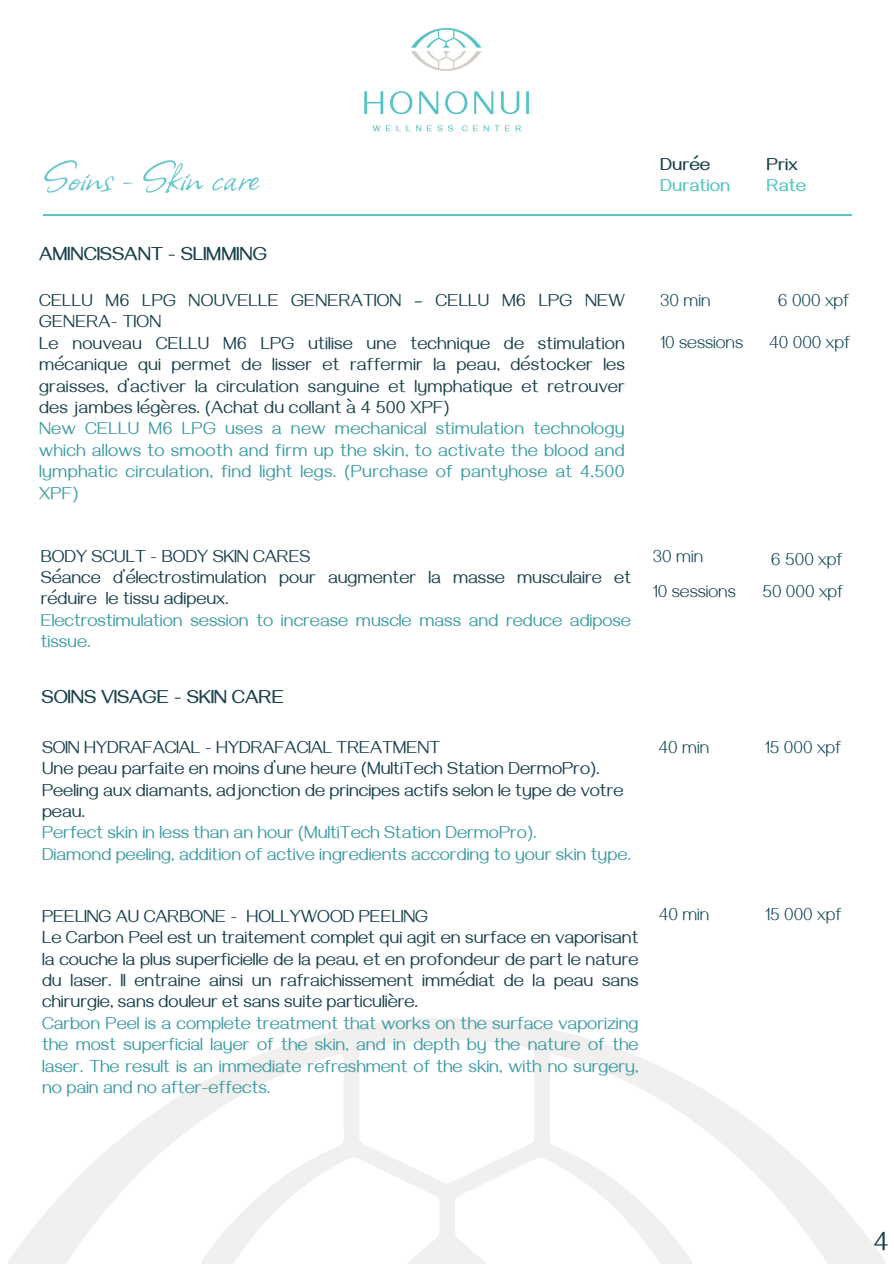
<style>
.page{position:relative;width:894px;height:1264px;background:#fff}
.page>*{position:absolute;margin:0;border:0;box-sizing:border-box;transform-origin:0 0}
.t1{font:51px "Allison";color:#69c9cc}
.t2{font:27px "Gayathri";color:#1b424d}
.t3{font:700 19.5px "Gayathri";color:#1b424d}
.t4{font:18px/21.3px "Gayathri";color:#1b424d}
.t5{font:18px/21.3px "Gayathri";color:#409da4;text-align:justify}
.t6{font:100 18px "Gayathri";color:#104653}
.t7{font:700 18px/21.3px "Gayathri";color:#59c5c7}
.t8{font:100 18px "Gayathri";color:#1b424d}
.t9{font:700 18px/21.3px "Gayathri";color:#1b424d}
.s1{color:#1b424d}
.s2{color:#59c5c7}
</style>
<div class="page">
<hr style="left:43px;top:214px;width:808px;height:1px;background:#59c5c7">
<img style="left:364px;top:28px;width:165px;height:104px">
<svg style="left:8px;top:1018px;width:877px;height:245px"></svg>
<p class="t1" style="left:43px;top:144px;width:216px">Soins - Skin care</p>
<h2 class="t7" style="left:660px;top:157px;width:72px"><span class="s1">Durée<br></span>Duration</h2>
<p class="t9" style="left:766px;top:157px;width:41px">Prix<br><span class="s2">Rate</span></p>
<p class="t3" style="left:39px;top:246px;width:229px">AMINCISSANT - SLIMMING</p>
<h1 class="t4" style="left:39px;top:293px;width:587px">CELLU M6 LPG NOUVELLE GENERATION – CELLU M6 LPG NEW<br>GENERA- TION</h1>
<h3 class="t4" style="left:39px;top:336px;width:587px;text-align:justify">Le nouveau CELLU M6 LPG utilise une technique de stimulation mécanique qui permet de lisser et raffermir la peau, déstocker les graisses, d’activer la circulation sanguine et lymphatique et retrouver des jambes légères. (Achat du collant à 4 500 XPF)</h3>
<h3 class="t5" style="left:39px;top:421px;width:587px">New CELLU M6 LPG uses a new mechanical stimulation technology which allows to smooth and firm up the skin, to activate the blood and lymphatic circulation, find light legs. (Purchase of pantyhose at 4,500<br>XPF)</h3>
<p class="t6" style="left:660px;top:293px;width:52px">30 min</p>
<p class="t6" style="left:660px;top:335px;width:84px">10 sessions</p>
<p class="t6" style="left:777px;top:293px;width:73px">6 000 xpf</p>
<p class="t6" style="left:768px;top:335px;width:83px">40 000 xpf</p>
<p class="t4" style="left:41px;top:549px;width:271px">BODY SCULT - BODY SKIN CARES</p>
<p class="t4" style="left:41px;top:570px;width:591px">Séance d’électrostimulation pour augmenter la masse musculaire et réduire le tissu adipeux.</p>
<p class="t5" style="left:41px;top:613px;width:591px">Electrostimulation session to increase muscle mass and reduce adipose tissue.</p>
<p class="t3" style="left:41px;top:688px;width:244px">SOINS VISAGE - SKIN CARE</p>
<p class="t4" style="left:42px;top:740px;width:399px">SOIN HYDRAFACIAL - HYDRAFACIAL TREATMENT</p>
<p class="t4" style="left:42px;top:761px;width:583px">Une peau parfaite en moins d’une heure (MultiTech Station DermoPro).<br>Peeling aux diamants, adjonction de principes actifs selon le type de votre peau.</p>
<p class="t5" style="left:42px;top:825px;width:496px">Perfect skin in less than an hour (MultiTech Station DermoPro).</p>
<p class="t5" style="left:42px;top:847px;width:590px">Diamond peeling, addition of active ingredients according to your skin type.</p>
<p class="t6" style="left:652px;top:549px;width:52px">30 min</p>
<p class="t6" style="left:770px;top:552px;width:73px">6 500 xpf</p>
<p class="t8" style="left:652px;top:583px;width:84px">10 sessions</p>
<h2 class="t6" style="left:762px;top:583px;width:83px">50 000 xpf</h2>
<p class="t6" style="left:658px;top:740px;width:52px">40 min</p>
<p class="t6" style="left:764px;top:740px;width:78px">15 000 xpf</p>
<p class="t4" style="left:42px;top:909px;width:387px">PEELING AU CARBONE - HOLLYWOOD PEELING</p>
<p class="t4" style="left:42px;top:930px;width:598px;text-align:justify">Le Carbon Peel est un traitement complet qui agit en surface en vaporisant la couche la plus superficielle de la peau, et en profondeur de part le nature du laser. Il entraine ainsi un rafraichissement immédiat de la peau sans chirurgie, sans douleur et sans suite particulière.</p>
<p class="t5" style="left:42px;top:1016px;width:598px">Carbon Peel is a complete treatment that works on the surface vaporizing the most superficial layer of the skin, and in depth by the nature of the laser. The result is an immediate refreshment of the skin, with no surgery, no pain and no after-effects.</p>
<p class="t6" style="left:658px;top:906px;width:52px">40 min</p>
<p class="t6" style="left:764px;top:906px;width:78px">15 000 xpf</p>
<p class="t2" style="left:873px;top:1230px;width:17px">4</p>
</div>
